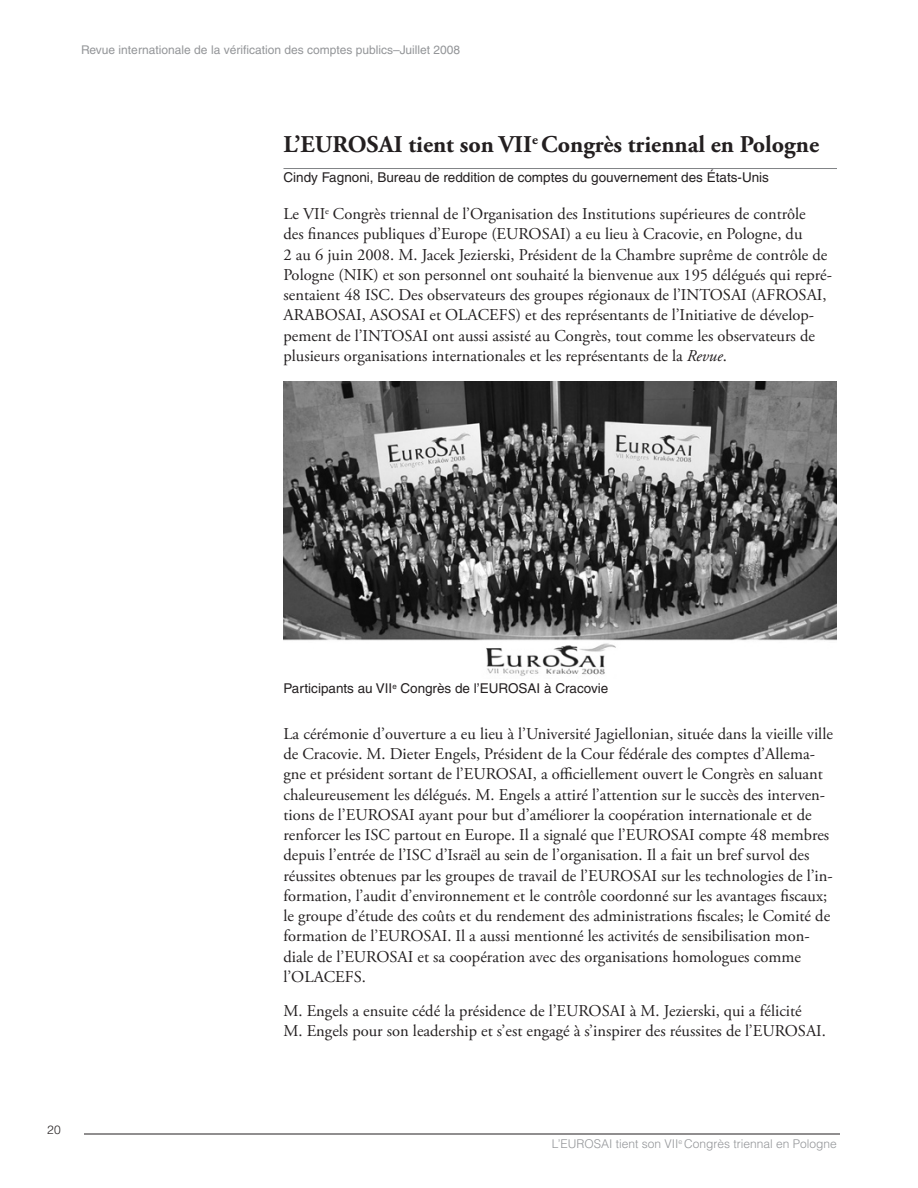
<style>
.page{position:relative;width:918px;height:1188px;background:#fff}
.page>*{position:absolute;margin:0;border:0;box-sizing:border-box;transform-origin:0 0}
.t1{font:700 24px "Adobe Garamond Pro";color:#231f20}
.t2{font:16.5px/20.2px "Adobe Garamond Pro";color:#231f20}
.t3{font:13.5px "Helvetica";color:#231f20}
.t4{font:12px "Helvetica";color:#939598}
.t5{font:300 12px "Helvetica";color:#939598}
.t6{font:300 12px "Helvetica";color:#231f20}
.s1{font-style:italic}
</style>
<div class="page">
<hr style="left:84px;top:1134px;width:756px;height:1px;background:#231f20">
<hr style="left:284px;top:168px;width:553px;height:1px;background:#808285">
<img style="left:284px;top:381px;width:553px;height:295px">
<p class="t4" style="left:81px;top:43px;width:381px">Revue internationale de la vérification des comptes publics–Juillet 2008</p>
<h1 class="t1" style="left:284px;top:131px;width:537px">L’EUROSAI tient son VII<sup>e</sup> Congrès triennal en Pologne</h1>
<p class="t3" style="left:284px;top:170px;width:487px">Cindy Fagnoni, Bureau de reddition de comptes du gouvernement des États-Unis</p>
<p class="t2" style="left:283px;top:204px;width:550px">Le VII<sup>e</sup> Congrès triennal de l’Organisation des Institutions supérieures de contrôle<br>des finances publiques d’Europe (EUROSAI) a eu lieu à Cracovie, en Pologne, du<br>2 au 6 juin 2008. M. Jacek Jezierski, Président de la Chambre suprême de contrôle de Pologne (NIK) et son personnel ont souhaité la bienvenue aux 195 délégués qui repré&shy;sentaient 48 ISC. Des observateurs des groupes régionaux de l’INTOSAI (AFROSAI, ARABOSAI, ASOSAI et OLACEFS) et des représentants de l’Initiative de dévelop&shy;pement de l’INTOSAI ont aussi assisté au Congrès, tout comme les observateurs de plusieurs organisations internationales et les représentants de la <span class="s1">Revue</span>.</p>
<p class="t6" style="left:47px;top:1122px;width:15px">20</p>
<p class="t3" style="left:284px;top:680px;width:326px">Participants au VII<sup>e</sup> Congrès de l’EUROSAI à Cracovie</p>
<p class="t2" style="left:283px;top:724px;width:551px">La cérémonie d’ouverture a eu lieu à l’Université Jagiellonian, située dans la vieille ville de Cracovie. M. Dieter Engels, Président de la Cour fédérale des comptes d’Allema&shy;gne et président sortant de l’EUROSAI, a officiellement ouvert le Congrès en saluant chaleureusement les délégués. M. Engels a attiré l’attention sur le succès des interven&shy;tions de l’EUROSAI ayant pour but d’améliorer la coopération internationale et de renforcer les ISC partout en Europe. Il a signalé que l’EUROSAI compte 48 membres depuis l’entrée de l’ISC d’Israël au sein de l’organisation. Il a fait un bref survol des réussites obtenues par les groupes de travail de l’EUROSAI sur les technologies de l’in&shy;formation, l’audit d’environnement et le contrôle coordonné sur les avantages fiscaux; le groupe d’étude des coûts et du rendement des administrations fiscales; le Comité de formation de l’EUROSAI. Il a aussi mentionné les activités de sensibilisation mon&shy;diale de l’EUROSAI et sa coopération avec des organisations homologues comme l’OLACEFS.</p>
<p class="t2" style="left:283px;top:1001px;width:544px">M. Engels a ensuite cédé la présidence de l’EUROSAI à M. Jezierski, qui a félicité<br>M. Engels pour son leadership et s’est engagé à s’inspirer des réussites de l’EUROSAI.</p>
<p class="t5" style="left:552px;top:1137px;width:287px">L’EUROSAI tient son VII<sup>e</sup> Congrès triennal en Pologne</p>
</div>
